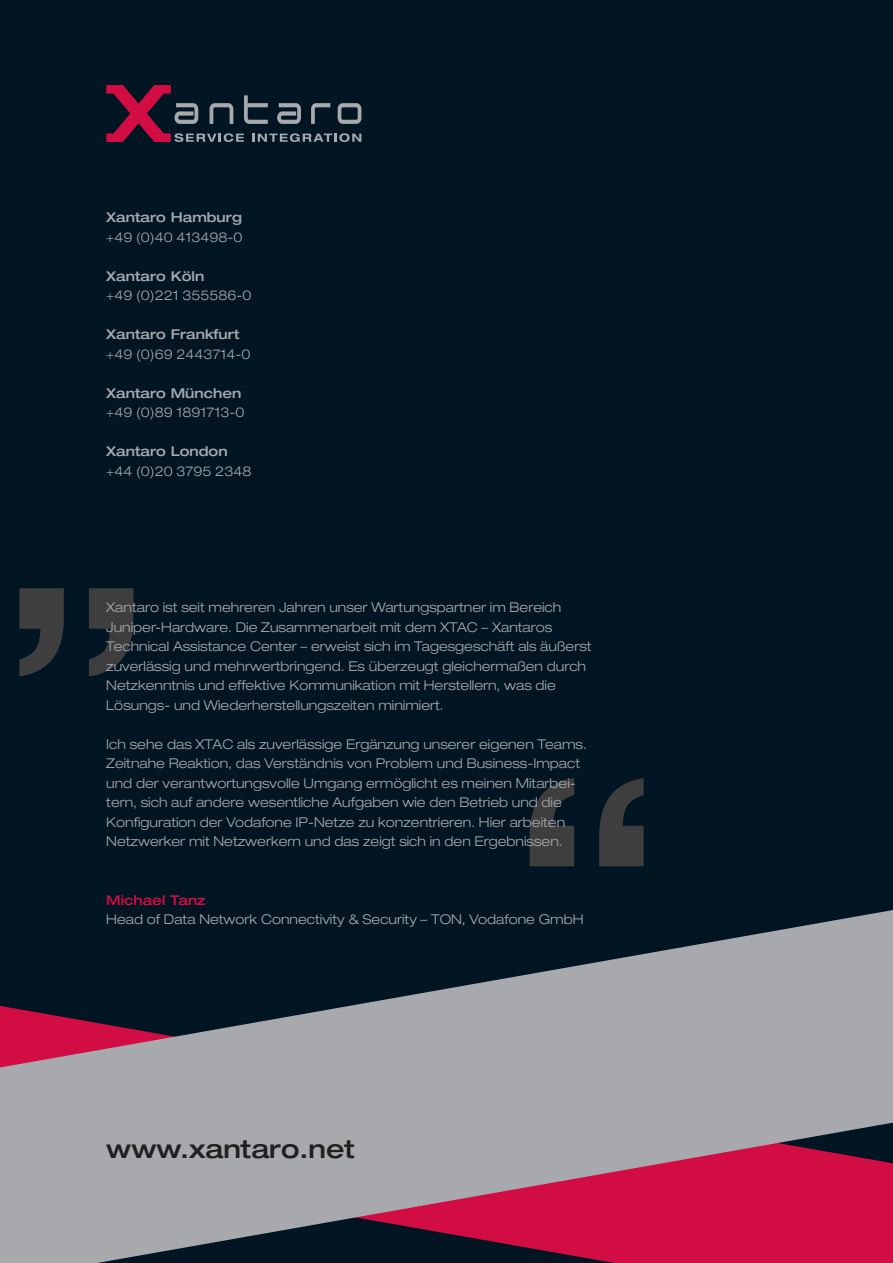
<style>
.page{position:relative;width:893px;height:1263px;background:#011622}
.page>*{position:absolute;margin:0;border:0;box-sizing:border-box;transform-origin:0 0}
.t1{font:500 expanded 285px "Helvetica Neue LT Std";color:#3e3e3f}
.t2{font:500 expanded 25.5px "Helvetica Neue LT Std";color:#231f20}
.t3{font:300 expanded 13.5px/19.5px "Helvetica Neue LT";color:#a8a9ad}
.t4{font:500 expanded 13.5px "Helvetica Neue LT Std";color:#a8a9ad}
.t5{font:500 expanded 13.5px "Helvetica Neue LT Std";color:#d20d44}
</style>
<div class="page">
<svg style="left:0;top:910px;width:893px;height:353px;fill:#a8a9ad"></svg>
<svg style="left:106px;top:85px;width:255px;height:57px"></svg>
<p class="t4" style="left:106px;top:209px;width:137px">Xantaro Hamburg</p>
<p class="t3" style="left:106px;top:227px;width:138px">+49 (0)40 413498-0</p>
<p class="t4" style="left:106px;top:268px;width:100px">Xantaro Köln</p>
<p class="t3" style="left:106px;top:286px;width:147px">+49 (0)221 355586-0</p>
<p class="t4" style="left:106px;top:326px;width:135px">Xantaro Frankfurt</p>
<p class="t3" style="left:106px;top:344px;width:146px">+49 (0)69 2443714-0</p>
<p class="t4" style="left:106px;top:385px;width:137px">Xantaro München</p>
<p class="t3" style="left:106px;top:403px;width:140px">+49 (0)89 1891713-0</p>
<p class="t4" style="left:106px;top:443px;width:123px">Xantaro London</p>
<p class="t3" style="left:106px;top:461px;width:147px">+44 (0)20 3795 2348</p>
<h1 class="t1" style="left:0;top:350px;width:154px">„</h1>
<p class="t3" style="left:106px;top:598px;width:487px">Xantaro ist seit mehreren Jahren unser Wartungspartner im Bereich Juniper-Hardware. Die Zusammenarbeit mit dem XTAC – Xantaros Technical Assistance Center – erweist sich im Tagesgeschäft als äußerst zuverlässig und mehrwertbringend. Es überzeugt gleichermaßen durch Netzkenntnis und effektive Kommunikation mit Herstellern, was die Lösungs- und Wiederherstellungszeiten minimiert.</p>
<p class="t3" style="left:106px;top:734px;width:482px">Ich sehe das XTAC als zuverlässige Ergänzung unserer eigenen Teams.<br>Zeitnahe Reaktion, das Verständnis von Problem und Business-Impact und der verantwortungsvolle Umgang ermöglicht es meinen Mitarbei&shy;tern, sich auf andere wesentliche Aufgaben wie den Betrieb und die Konfiguration der Vodafone IP-Netze zu konzentrieren. Hier arbeiten Netzwerker mit Netzwerkern und das zeigt sich in den Ergebnissen.</p>
<h1 class="t1" style="left:510px;top:703px;width:154px">“</h1>
<p class="t5" style="left:106px;top:891px;width:101px">Michael Tanz</p>
<p class="t3" style="left:106px;top:909px;width:479px">Head of Data Network Connectivity &amp; Security – TON, Vodafone GmbH</p>
<h2 class="t2" style="left:106px;top:1133px;width:250px">www.xantaro.net</h2>
</div>
